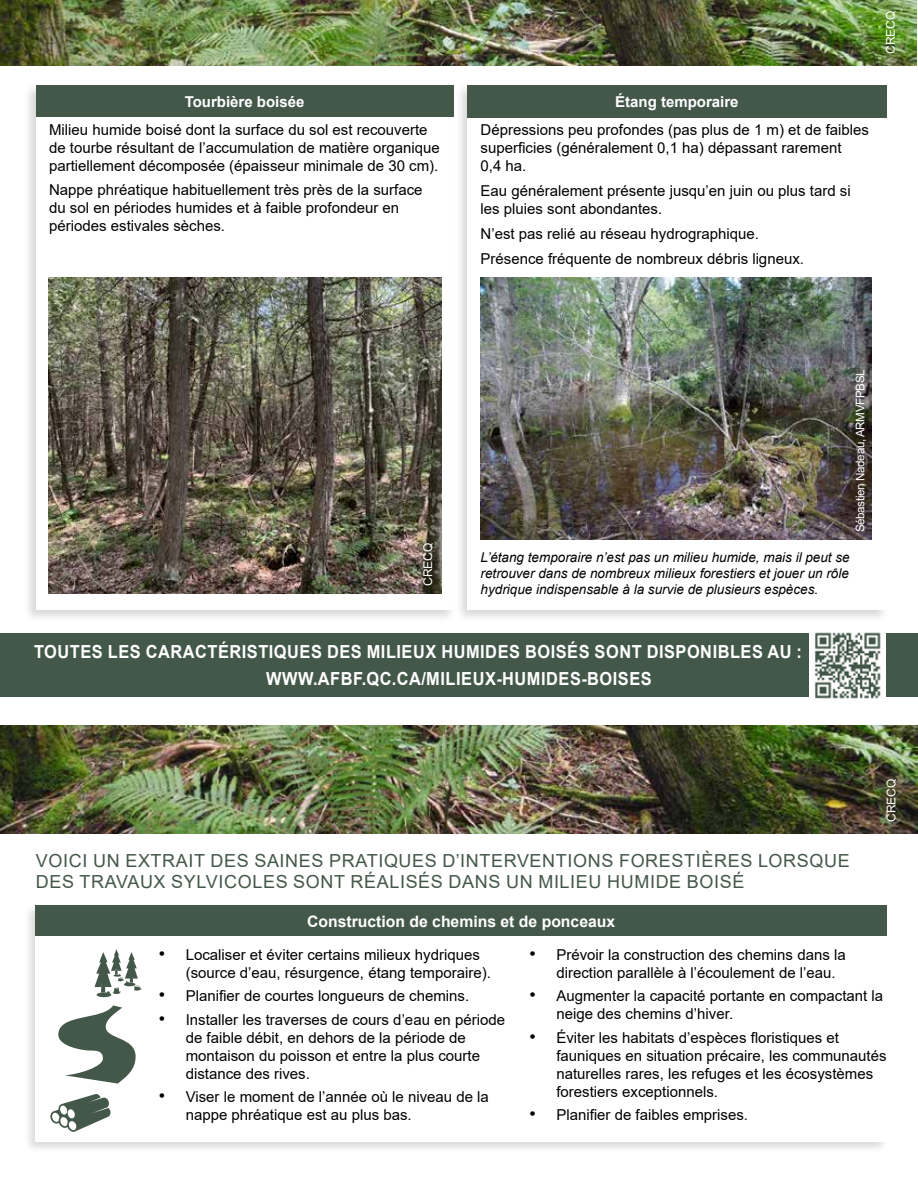
<style>
.page{position:relative;width:918px;height:1188px;background:#fff}
.page>*{position:absolute;margin:0;border:0;box-sizing:border-box;transform-origin:0 0}
.t1{font:18px/21.6px "Arial";letter-spacing:.035em;color:#44584a}
.t2{font:700 18px/26.2px "Arial";letter-spacing:.03em;color:#fff;scale:.91 1}
.t3{font:700 15.75px "Arial";color:#fff}
.t4{font:15px/18px "Arial";color:#000}
.t5{font:700 15px "Arial";color:#fff}
.t6{font:italic 13.5px/16.2px "Arial";color:#000;text-align:justify}
.t7{font:12px "Arial";letter-spacing:-.03em;color:#fff}
.s1{font-size:18px}
</style>
<div class="page">
<div style="left:23px;top:903px;width:867px;height:251px;background:#000;opacity:.15"></div>
<div style="left:36px;top:906px;width:851px;height:236px;background:#fff"></div>
<div style="left:36px;top:906px;width:851px;height:30px;background:#44584a"></div>
<img style="left:0;top:0;width:917px;height:66px">
<svg style="left:94px;top:949px;width:48px;height:48px"></svg>
<svg style="left:50px;top:1094px;width:61px;height:38px"></svg>
<svg style="left:58px;top:1005px;width:78px;height:79px"></svg>
<div style="left:23px;top:82px;width:434px;height:540px;background:#000;opacity:.15"></div>
<div style="left:36px;top:86px;width:418px;height:524px;background:#fff"></div>
<div style="left:36px;top:86px;width:418px;height:31px;background:#44584a"></div>
<div style="left:454px;top:82px;width:436px;height:540px;background:#000;opacity:.15"></div>
<div style="left:467px;top:86px;width:420px;height:524px;background:#fff"></div>
<div style="left:467px;top:86px;width:420px;height:32px;background:#44584a"></div>
<img style="left:49px;top:277px;width:393px;height:317px">
<img style="left:481px;top:277px;width:391px;height:262px">
<div style="left:0;top:633px;width:918px;height:64px;background:#44584a"></div>
<div style="left:809px;top:627px;width:77px;height:77px;background:#fff"></div>
<img style="left:815px;top:632px;width:66px;height:66px">
<img style="left:0;top:726px;width:918px;height:108px">
<p class="t5" style="left:185px;top:91px;width:121px">Tourbière boisée</p>
<p class="t4" style="left:49px;top:120px;width:392px">Milieu humide boisé dont la surface du sol est recouverte de tourbe résultant de l’accumulation de matière organique partiellement décomposée (épaisseur minimale de 30 cm).</p>
<p class="t4" style="left:49px;top:181px;width:375px">Nappe phréatique habituellement très près de la surface du sol en périodes humides et à faible profondeur en périodes estivales sèches.</p>
<p class="t5" style="left:615px;top:91px;width:125px">Étang temporaire</p>
<p class="t4" style="left:481px;top:121px;width:390px">Dépressions peu profondes (pas plus de 1 m) et de faibles superficies (généralement 0,1 ha) dépassant rarement<br>0,4 ha.</p>
<p class="t4" style="left:481px;top:182px;width:372px">Eau généralement présente jusqu’en juin ou plus tard si les pluies sont abondantes.</p>
<p class="t4" style="left:481px;top:221px;width:325px;line-height:24.8px">N’est pas relié au réseau hydrographique.<br>Présence fréquente de nombreux débris ligneux.</p>
<p class="t7" style="left:882px;top:54px;width:45px;rotate:-90deg">CRECQ</p>
<p class="t7" style="left:420px;top:586px;width:45px;rotate:-90deg">CRECQ</p>
<p class="t7" style="left:852px;top:532px;width:165px;rotate:-90deg">Sébastien Nadeau, ARMVFPBSL</p>
<p class="t6" style="left:481px;top:549px;width:371px">L’étang temporaire n’est pas un milieu humide, mais il peut se retrouver dans de nombreux milieux forestiers et jouer un rôle hydrique indispensable à la survie de plusieurs espèces.</p>
<p class="t2" style="left:266px;top:639px;width:590px;text-indent:-232px">TOUTES LES CARACTÉRISTIQUES DES MILIEUX HUMIDES BOISÉS SONT DISPONIBLES AU :<br>WWW.AFBF.QC.CA/MILIEUX-HUMIDES-BOISES</p>
<p class="t7" style="left:883px;top:822px;width:45px;rotate:-90deg">CRECQ</p>
<p class="t1" style="left:36px;top:849px;width:815px">VOICI UN EXTRAIT DES SAINES PRATIQUES D’INTERVENTIONS FORESTIÈRES LORSQUE<br>DES TRAVAUX SYLVICOLES SONT RÉALISÉS DANS UN MILIEU HUMIDE BOISÉ</p>
<p class="t3" style="left:307px;top:910px;width:310px">Construction de chemins et de ponceaux</p>
<p class="t4" style="left:186px;top:945px;width:307px;text-indent:-27px"><span class="s1">•</span> Localiser et éviter certains milieux hydriques (source d’eau, résurgence, étang temporaire).</p>
<p class="t4" style="left:159px;top:987px;width:312px"><span class="s1">•</span> Planifier de courtes longueurs de chemins.</p>
<p class="t4" style="left:186px;top:1010px;width:321px;text-indent:-27px"><span class="s1">•</span> Installer les traverses de cours d’eau en période de faible débit, en dehors de la période de montaison du poisson et entre la plus courte distance des rives.</p>
<p class="t4" style="left:186px;top:1088px;width:305px;text-indent:-27px"><span class="s1">•</span> Viser le moment de l’année où le niveau de la nappe phréatique est au plus bas.</p>
<p class="t4" style="left:556px;top:945px;width:291px;text-indent:-27px"><span class="s1">•</span> Prévoir la construction des chemins dans la direction parallèle à l’écoulement de l’eau.</p>
<p class="t4" style="left:556px;top:987px;width:328px;text-indent:-27px"><span class="s1">•</span> Augmenter la capacité portante en compactant la neige des chemins d’hiver.</p>
<p class="t4" style="left:556px;top:1028px;width:332px;text-indent:-27px"><span class="s1">•</span> Éviter les habitats d’espèces floristiques et fauniques en situation précaire, les communautés naturelles rares, les refuges et les écosystèmes forestiers exceptionnels.</p>
<p class="t4" style="left:529px;top:1106px;width:220px"><span class="s1">•</span> Planifier de faibles emprises.</p>
</div>
